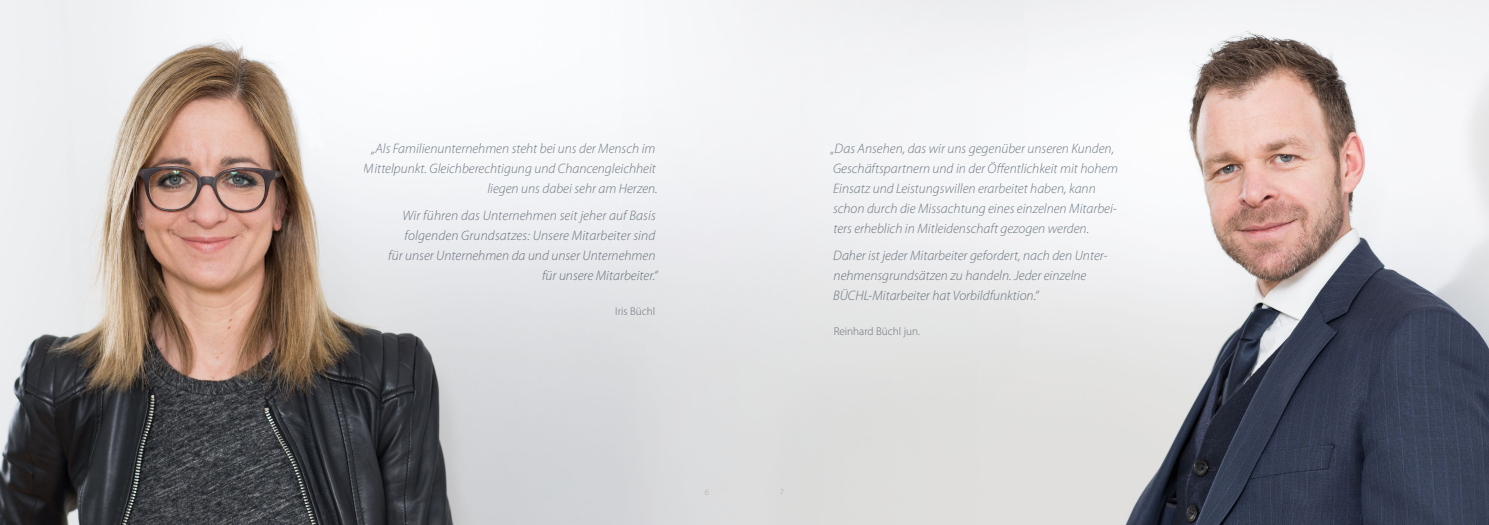
<style>
.page{position:relative;width:1489px;height:525px;background:#fff}
.page>*{position:absolute;margin:0;border:0;box-sizing:border-box;transform-origin:0 0}
.t1{font:italic 300 13.75px/20px "Myriad Pro";color:#717e85}
.t2{font:300 11.25px "Myriad Pro";color:#717e85}
.t3{font:300 8.75px "Myriad Pro";color:#a9a9a9}
</style>
<div class="page">
<img style="left:0;top:0;width:622px;height:524px">
<img style="left:622px;top:0;width:866px;height:524px">
<p class="t1" style="left:364px;top:138px;width:295px;text-align:right">„Als Familienunternehmen steht bei uns der Mensch im<br>Mittelpunkt. Gleichberechtigung und Chancengleichheit liegen uns dabei sehr am Herzen.</p>
<p class="t1" style="left:388px;top:205px;width:271px;text-align:right">Wir führen das Unternehmen seit jeher auf Basis folgenden Grundsatzes: Unsere Mitarbeiter sind<br>für unser Unternehmen da und unser Unternehmen für unsere Mitarbeiter.“</p>
<p class="t2" style="left:615px;top:304px;width:42px">Iris Büchl</p>
<p class="t3" style="left:704px;top:487px;width:6px">6</p>
<p class="t1" style="left:830px;top:138px;width:289px">„Das Ansehen, das wir uns gegenüber unseren Kunden, Geschäftspartnern und in der Öffentlichkeit mit hohem Einsatz und Leistungswillen erarbeitet haben, kann schon durch die Missachtung eines einzelnen Mitarbei&shy;ters erheblich in Mitleidenschaft gezogen werden.</p>
<p class="t1" style="left:833px;top:245px;width:276px">Daher ist jeder Mitarbeiter gefordert, nach den Unter&shy;nehmensgrundsätzen zu handeln. Jeder einzelne<br>BÜCHL-Mitarbeiter hat Vorbildfunktion.“</p>
<p class="t2" style="left:833px;top:324px;width:88px">Reinhard Büchl jun.</p>
</div>
